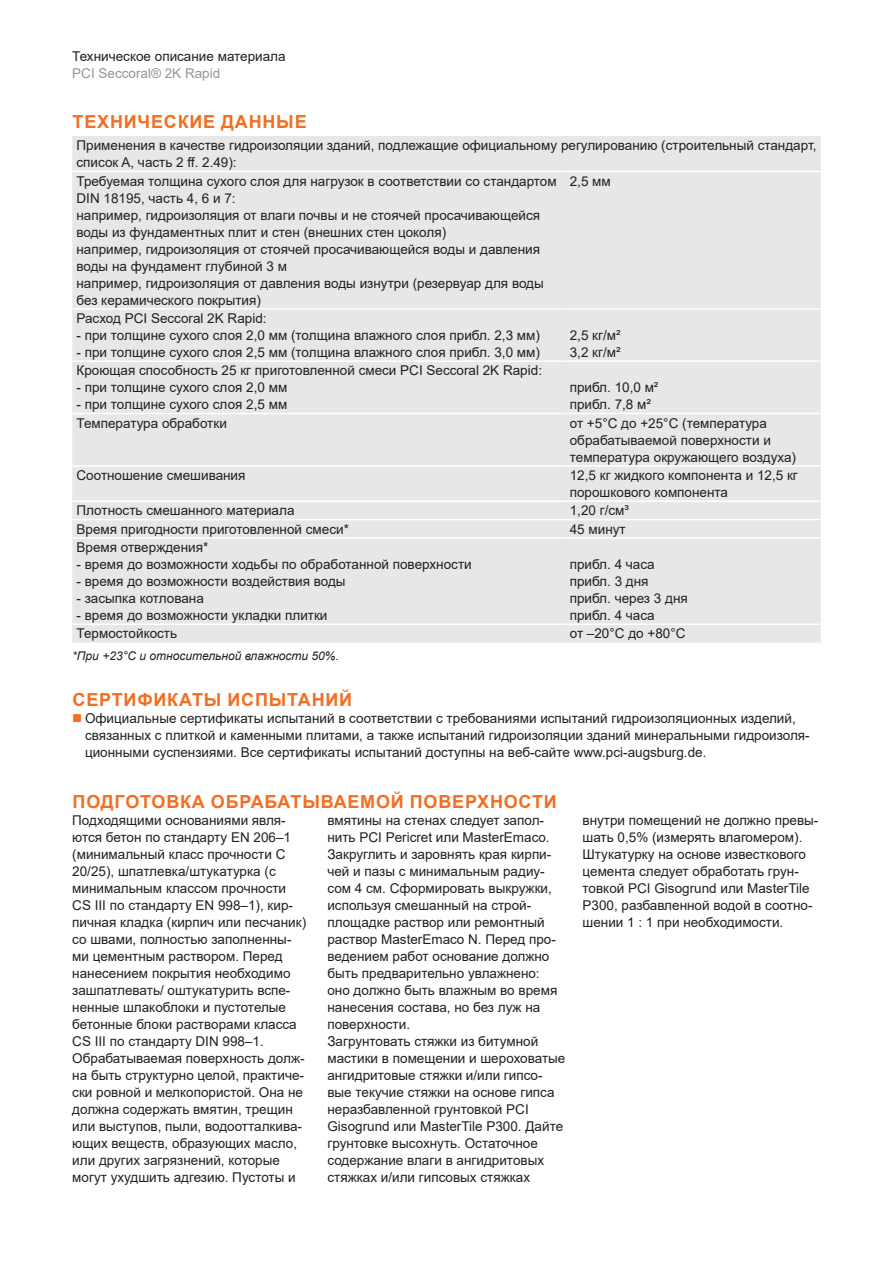
<style>
.page{position:relative;width:893px;height:1263px;background:#fff}
.page>*{position:absolute;margin:0;border:0;box-sizing:border-box;transform-origin:0 0}
.t1{font:700 18px "Arial";letter-spacing:.045em;color:#f36e21}
.t2{font:13.5px/17px "Arial";color:#231f20}
.t3{font:13.5px "Arial";color:#939598}
.t4{font:italic 12px "Arial";color:#231f20}
</style>
<div class="page">
<div style="left:72px;top:136px;width:749px;height:507px;background:#e6e7e9"></div>
<hr style="left:72px;top:171px;width:494px;height:1px;background:#fff">
<hr style="left:566px;top:171px;width:255px;height:1px;background:#fff">
<hr style="left:72px;top:308px;width:494px;height:2px;background:#fff">
<hr style="left:566px;top:308px;width:255px;height:2px;background:#fff">
<hr style="left:72px;top:360px;width:494px;height:2px;background:#fff">
<hr style="left:566px;top:360px;width:255px;height:2px;background:#fff">
<hr style="left:72px;top:413px;width:494px;height:1px;background:#fff">
<hr style="left:566px;top:413px;width:255px;height:1px;background:#fff">
<hr style="left:72px;top:465px;width:494px;height:2px;background:#fff">
<hr style="left:566px;top:465px;width:255px;height:2px;background:#fff">
<hr style="left:72px;top:500px;width:494px;height:2px;background:#fff">
<hr style="left:566px;top:500px;width:255px;height:2px;background:#fff">
<hr style="left:72px;top:519px;width:494px;height:1px;background:#fff">
<hr style="left:566px;top:519px;width:255px;height:1px;background:#fff">
<hr style="left:72px;top:537px;width:494px;height:2px;background:#fff">
<hr style="left:566px;top:537px;width:255px;height:2px;background:#fff">
<hr style="left:72px;top:623px;width:494px;height:2px;background:#fff">
<hr style="left:566px;top:623px;width:255px;height:2px;background:#fff">
<p class="t2" style="left:72px;top:48px;width:215px">Техническое описание материала</p>
<p class="t3" style="left:72px;top:64px;width:150px">PCI Seccoral® 2K Rapid</p>
<h1 class="t1" style="left:73px;top:109px;width:236px">ТЕХНИЧЕСКИЕ ДАННЫЕ</h1>
<p class="t2" style="left:77px;top:137px;width:741px">Применения в качестве гидроизоляции зданий, подлежащие официальному регулированию (строительный стандарт, список A, часть 2 ff. 2.49):</p>
<p class="t2" style="left:77px;top:172px;width:482px">Требуемая толщина сухого слоя для нагрузок в соответствии со стандартом DIN 18195, часть 4, 6 и 7:<br>например, гидроизоляция от влаги почвы и не стоячей просачивающейся воды из фундаментных плит и стен (внешних стен цоколя)<br>например, гидроизоляция от стоячей просачивающейся воды и давления воды на фундамент глубиной 3 м<br>например, гидроизоляция от давления воды изнутри (резервуар для воды без керамического покрытия)</p>
<p class="t2" style="left:570px;top:172px;width:43px">2,5 мм</p>
<p class="t2" style="left:77px;top:310px;width:192px">Расход PCI Seccoral 2K Rapid:</p>
<p class="t2" style="left:77px;top:327px;width:465px">- при толщине сухого слоя 2,0 мм (толщина влажного слоя прибл. 2,3 мм)</p>
<p class="t2" style="left:77px;top:344px;width:465px">- при толщине сухого слоя 2,5 мм (толщина влажного слоя прибл. 3,0 мм)</p>
<p class="t2" style="left:570px;top:327px;width:52px">2,5 кг/м²<br>3,2 кг/м²</p>
<p class="t2" style="left:77px;top:362px;width:467px">Кроющая способность 25 кг приготовленной смеси PCI Seccoral 2K Rapid:</p>
<p class="t2" style="left:77px;top:379px;width:212px">- при толщине сухого слоя 2,0 мм</p>
<p class="t2" style="left:77px;top:396px;width:212px">- при толщине сухого слоя 2,5 мм</p>
<p class="t2" style="left:570px;top:379px;width:90px">прибл. 10,0 м² прибл. 7,8 м²</p>
<p class="t2" style="left:77px;top:414px;width:152px">Температура обработки</p>
<p class="t2" style="left:570px;top:414px;width:228px">от +5°C до +25°C (температура обрабатываемой поверхности и температура окружающего воздуха)</p>
<p class="t2" style="left:77px;top:467px;width:170px">Соотношение смешивания</p>
<p class="t2" style="left:570px;top:467px;width:230px">12,5 кг жидкого компонента и 12,5 кг порошкового компонента</p>
<p class="t2" style="left:77px;top:502px;width:219px">Плотность смешанного материала</p>
<p class="t2" style="left:570px;top:502px;width:61px">1,20 г/см³</p>
<p class="t2" style="left:77px;top:520px;width:274px">Время пригодности приготовленной смеси*</p>
<p class="t2" style="left:570px;top:520px;width:57px">45 минут</p>
<p class="t2" style="left:77px;top:539px;width:133px">Время отверждения*</p>
<p class="t2" style="left:77px;top:556px;width:397px">- время до возможности ходьбы по обработанной поверхности</p>
<p class="t2" style="left:77px;top:573px;width:271px">- время до возможности воздействия воды</p>
<p class="t2" style="left:77px;top:590px;width:129px">- засыпка котлована</p>
<p class="t2" style="left:77px;top:607px;width:252px">- время до возможности укладки плитки</p>
<p class="t2" style="left:570px;top:556px;width:119px">прибл. 4 часа прибл. 3 дня прибл. через 3 дня прибл. 4 часа</p>
<p class="t2" style="left:77px;top:625px;width:102px">Термостойкость</p>
<p class="t2" style="left:570px;top:625px;width:117px">от –20°C до +80°C</p>
<p class="t4" style="left:72px;top:648px;width:268px">*При +23°C и относительной влажности 50%.</p>
<h1 class="t1" style="left:73px;top:687px;width:281px">СЕРТИФИКАТЫ ИСПЫТАНИЙ</h1>
<p class="t2" style="left:85px;top:710px;width:726px">Официальные сертификаты испытаний в соответствии с требованиями испытаний гидроизоляционных изделий, связанных с плиткой и каменными плитами, а также испытаний гидроизоляции зданий минеральными гидроизоля&shy;ционными суспензиями. Все сертификаты испытаний доступны на веб-сайте www.pci-augsburg.de.</p>
<h1 class="t1" style="left:73px;top:789px;width:486px">ПОДГОТОВКА ОБРАБАТЫВАЕМОЙ ПОВЕРХНОСТИ</h1>
<p class="t2" style="left:72px;top:812px;width:235px">Подходящими основаниями явля&shy;ются бетон по стандарту EN 206–1 (минимальный класс прочности C 20/25), шпатлевка/штукатурка (с минимальным классом прочности CS III по стандарту EN 998–1), кир&shy;пичная кладка (кирпич или песчаник) со швами, полностью заполненны&shy;ми цементным раствором. Перед нанесением покрытия необходимо зашпатлевать/ оштукатурить вспе&shy;ненные шлакоблоки и пустотелые бетонные блоки растворами класса CS III по стандарту DIN 998–1.<br>Обрабатываемая поверхность долж&shy;на быть структурно целой, практиче&shy;ски ровной и мелкопористой. Она не должна содержать вмятин, трещин или выступов, пыли, водоотталкива&shy;ющих веществ, образующих масло, или других загрязнений, которые могут ухудшить адгезию. Пустоты и</p>
<p class="t2" style="left:327px;top:812px;width:239px">вмятины на стенах следует запол&shy;нить PCI Pericret или MasterEmaco.<br>Закруглить и заровнять края кирпи&shy;чей и пазы с минимальным радиу&shy;сом 4 см. Сформировать выкружки, используя смешанный на строй&shy;площадке раствор или ремонтный раствор MasterEmaco N. Перед про&shy;ведением работ основание должно быть предварительно увлажнено: оно должно быть влажным во время нанесения состава, но без луж на поверхности.<br>Загрунтовать стяжки из битумной мастики в помещении и шероховатые ангидритовые стяжки и/или гипсо&shy;вые текучие стяжки на основе гипса неразбавленной грунтовкой PCI<br>Gisogrund или MasterTile P300. Дайте грунтовке высохнуть. Остаточное содержание влаги в ангидритовых стяжках и/или гипсовых стяжках</p>
<p class="t2" style="left:583px;top:812px;width:237px">внутри помещений не должно превы&shy;шать 0,5% (измерять влагомером).<br>Штукатурку на основе известкового цемента следует обработать грун&shy;товкой PCI Gisogrund или MasterTile P300, разбавленной водой в соотно&shy;шении 1 : 1 при необходимости.</p>
</div>
